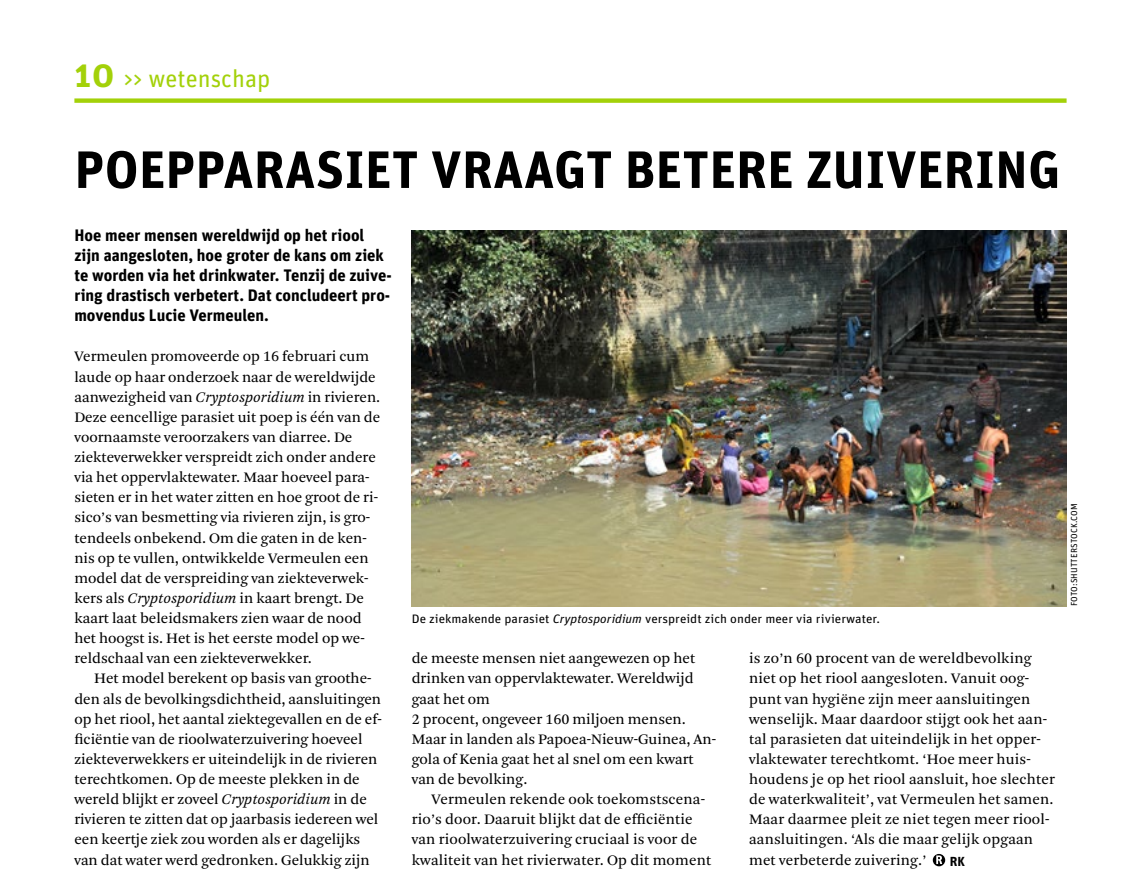
<style>
.page{position:relative;width:1141px;height:883px;background:#fff}
.page>*{position:absolute;margin:0;border:0;box-sizing:border-box;transform-origin:0 0}
.t1{font:700 52.5px "Unit OT";letter-spacing:.01em;color:#000}
.t2{font:24.5px "Unit OT";color:#a3d109}
.t3{font:700 16.62px/20.1px "Unit OT";color:#000}
.t4{font:15.22px/20.1px "Arnhem Blond";color:#000}
.t5{font:700 13.12px "Unit OT";color:#000}
.t6{font:12.25px "Unit OT";color:#000;scale:1.07 1}
.t7{font:8.75px "Unit OT";letter-spacing:.02em;color:#000}
.s1{font-weight:700;font-size:35px}
.s2{font-style:italic}
</style>
<div class="page">
<div style="left:74px;top:98px;width:993px;height:5px;background:#a3d109"></div>
<svg style="left:933px;top:854px;width:12px;height:12px"></svg>
<img style="left:412px;top:231px;width:655px;height:376px">
<h2 class="t2" style="left:74px;top:64px;width:198px"><span class="s1">10</span> &gt;&gt; wetenschap</h2>
<h1 class="t1" style="left:75px;top:138px;width:987px">POEPPARASIET VRAAGT BETERE ZUIVERING</h1>
<p class="t3" style="left:74px;top:225px;width:319px">Hoe meer mensen wereldwijd op het riool zijn aangesloten, hoe groter de kans om ziek te worden via het drinkwater. Tenzij de zuive&shy;ring drastisch verbetert. Dat concludeert pro&shy;movendus Lucie Vermeulen.</p>
<p class="t4" style="left:74px;top:347px;width:307px">Vermeulen promoveerde op 16 februari cum laude op haar onderzoek naar de wereldwijde aanwezigheid van <span class="s2">Cryptosporidium</span> in rivieren.<br>Deze eencellige parasiet uit poep is één van de voornaamste veroorzakers van diarree. De ziekteverwekker verspreidt zich onder andere via het oppervlaktewater. Maar hoeveel para&shy;sieten er in het water zitten en hoe groot de ri&shy;sico’s van besmetting via rivieren zijn, is gro&shy;tendeels onbekend. Om die gaten in de ken&shy;nis op te vullen, ontwikkelde Vermeulen een model dat de verspreiding van ziekteverwek&shy;kers als <span class="s2">Cryptosporidium</span> in kaart brengt. De kaart laat beleidsmakers zien waar de nood het hoogst is. Het is het eerste model op we&shy;reldschaal van een ziekteverwekker.</p>
<p class="t4" style="left:74px;top:669px;width:309px;text-indent:20px">Het model berekent op basis van groothe&shy;den als de bevolkingsdichtheid, aansluitingen op het riool, het aantal ziektegevallen en de ef&shy;ficiëntie van de rioolwaterzuivering hoeveel ziekteverwekkers er uiteindelijk in de rivieren terechtkomen. Op de meeste plekken in de wereld blijkt er zoveel <span class="s2">Cryptosporidium</span> in de rivieren te zitten dat op jaarbasis iedereen wel een keertje ziek zou worden als er dagelijks van dat water werd gedronken. Gelukkig zijn</p>
<p class="t6" style="left:412px;top:612px;width:439px">De ziekmakende parasiet <span class="s2">Cryptosporidium</span> verspreidt zich onder meer via rivierwater.</p>
<p class="t4" style="left:749px;top:649px;width:307px">is zo’n 60 procent van de wereldbevolking niet op het riool aangesloten. Vanuit oog&shy;punt van hygiëne zijn meer aansluitingen wenselijk. Maar daardoor stijgt ook het aan&shy;tal parasieten dat uiteindelijk in het opper&shy;vlaktewater terechtkomt. ‘Hoe meer huis&shy;houdens je op het riool aansluit, hoe slechter de waterkwaliteit’, vat Vermeulen het samen.<br>Maar daarmee pleit ze niet tegen meer riool&shy;aansluitingen. ‘Als die maar gelijk opgaan met verbeterde zuivering.’</p>
<p class="t4" style="left:412px;top:649px;width:306px">de meeste mensen niet aangewezen op het drinken van oppervlaktewater. Wereldwijd gaat het om<br>2 procent, ongeveer 160 miljoen mensen.<br>Maar in landen als Papoea-Nieuw-Guinea, An&shy;gola of Kenia gaat het al snel om een kwart van de bevolking.</p>
<p class="t4" style="left:412px;top:790px;width:301px;text-indent:20px">Vermeulen rekende ook toekomstscena&shy;rio’s door. Daaruit blijkt dat de efficiëntie van rioolwaterzuivering cruciaal is voor de kwaliteit van het rivierwater. Op dit moment</p>
<p class="t5" style="left:950px;top:854px;width:17px">RK</p>
<p class="t7" style="left:1069px;top:606px;width:105px;rotate:-90deg">FOTO:SHUTTERSTOCK.COM</p>
</div>
